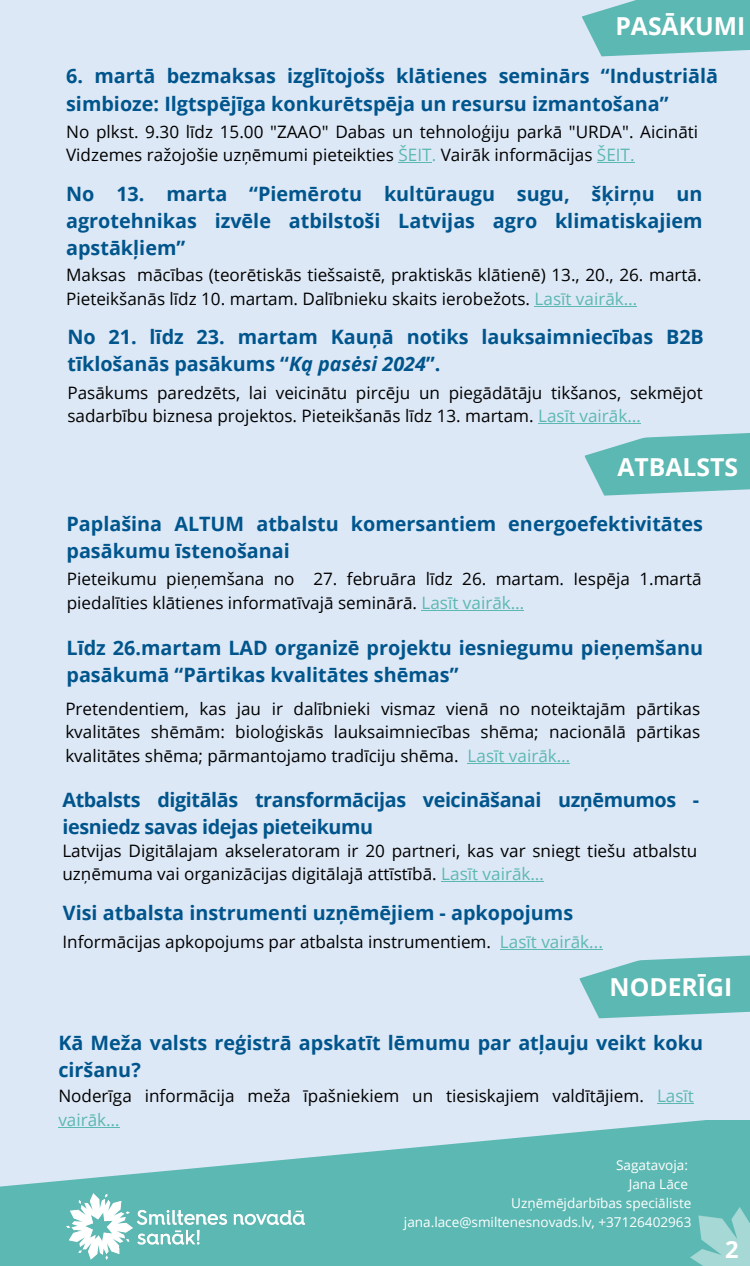
<style>
.page{position:relative;width:750px;height:1266px;background:#dde8f6}
.page>*{position:absolute;margin:0;border:0;box-sizing:border-box;transform-origin:0 0}
.t1{font:700 24.75px "Open Sans";color:#fff}
.t2{font:700 23.75px "Open Sans";color:#fff}
.t3{font:700 19.75px/27.2px "Open Sans";color:#00558c}
.t4{font:700 19.75px/27.2px "Open Sans";letter-spacing:-.02em;color:#00558c}
.t5{font:17.12px/23.5px "Open Sans";color:#000}
.t6{font:13.5px "Open Sans";color:#fff}
.s1{color:#5cb8b2}
.s2{font-style:italic}
</style>
<div class="page">
<svg style="left:0;top:1120px;width:750px;height:146px;fill:#5cb8b2"></svg>
<img style="left:67px;top:1193px;width:237px;height:66px">
<img style="left:691px;top:1207px;width:59px;height:59px">
<hr style="left:422px;top:610px;width:102px;height:1px;background:#5cb8b2">
<svg style="left:584px;top:433px;width:166px;height:63px"></svg>
<hr style="left:500px;top:948px;width:103px;height:1px;background:#5cb8b2">
<svg style="left:582px;top:0;width:168px;height:57px;background:#6fbfbc"></svg>
<hr style="left:538px;top:423px;width:103px;height:1px;background:#5cb8b2">
<hr style="left:441px;top:881px;width:103px;height:1px;background:#5cb8b2">
<svg style="left:579px;top:955px;width:171px;height:64px"></svg>
<hr style="left:657px;top:1103px;width:37px;height:1px;background:#5cb8b2">
<hr style="left:58px;top:1127px;width:62px;height:1px;background:#5cb8b2">
<hr style="left:535px;top:306px;width:102px;height:1px;background:#5cb8b2">
<hr style="left:399px;top:162px;width:33px;height:1px;background:#5cb8b2">
<hr style="left:597px;top:162px;width:38px;height:1px;background:#5cb8b2">
<hr style="left:468px;top:762px;width:102px;height:1px;background:#5cb8b2">
<h3 class="t1" style="left:615px;top:8px;width:131px">PASĀKUMI</h3>
<h3 class="t3" style="left:66px;top:62px;width:654px">6. martā bezmaksas izglītojošs klātienes seminārs “Industriālā simbioze: Ilgtspējīga konkurētspēja un resursu izmantošana”</h3>
<p class="t5" style="left:66px;top:119px;width:634px">No plkst. 9.30 līdz 15.00 "ZAAO" Dabas un tehnoloģiju parkā "URDA". Aicināti<br>Vidzemes ražojošie uzņēmumi pieteikties <span class="s1">ŠEIT.</span> Vairāk informācijas <span class="s1">ŠEIT.</span></p>
<h1 class="t3" style="left:66px;top:179px;width:638px;text-align:justify">No 13. marta “Piemērotu kultūraugu sugu, šķirņu un agrotehnikas izvēle atbilstoši Latvijas agro klimatiskajiem apstākļiem”</h1>
<h2 class="t5" style="left:66px;top:263px;width:637px">Maksas mācības (teorētiskās tiešsaistē, praktiskās klātienē) 13., 20., 26. martā.<br>Pieteikšanās līdz 10. martam. Dalībnieku skaits ierobežots. <span class="s1">Lasīt vairāk…</span></h2>
<h2 class="t3" style="left:67px;top:323px;width:638px">No 21. līdz 23. martam Kauņā notiks lauksaimniecības B2B tīklošanās pasākums “<span class="s2">Ką pasėsi 2024</span>”.</h2>
<h3 class="t5" style="left:67px;top:380px;width:637px">Pasākums paredzēts, lai veicinātu pircēju un piegādātāju tikšanos, sekmējot sadarbību biznesa projektos. Pieteikšanās līdz 13. martam. <span class="s1">Lasīt vairāk…</span></h3>
<p class="t1" style="left:618px;top:449px;width:122px">ATBALSTS</p>
<p class="t3" style="left:66px;top:509px;width:638px">Paplašina ALTUM atbalstu komersantiem energoefektivitātes pasākumu īstenošanai</p>
<h3 class="t5" style="left:67px;top:567px;width:636px">Pieteikumu pieņemšana no 27. februāra līdz 26. martam. Iespēja 1.martā piedalīties klātienes informatīvajā seminārā. <span class="s1">Lasīt vairāk…</span></h3>
<p class="t3" style="left:66px;top:633px;width:638px">Līdz 26.martam LAD organizē projektu iesniegumu pieņemšanu pasākumā “Pārtikas kvalitātes shēmas”</p>
<p class="t5" style="left:65px;top:696px;width:636px;text-align:justify">Pretendentiem, kas jau ir dalībnieki vismaz vienā no noteiktajām pārtikas kvalitātes shēmām: bioloģiskās lauksaimniecības shēma; nacionālā pārtikas kvalitātes shēma; pārmantojamo tradīciju shēma. <span class="s1">Lasīt vairāk…</span></p>
<h2 class="t4" style="left:62px;top:785px;width:638px">Atbalsts digitālās transformācijas veicināšanai uzņēmumos - iesniedz savas idejas pieteikumu</h2>
<h3 class="t5" style="left:62px;top:838px;width:636px">Latvijas Digitālajam akseleratoram ir 20 partneri, kas var sniegt tiešu atbalstu uzņēmuma vai organizācijas digitālajā attīstībā. <span class="s1">Lasīt vairāk…</span></h3>
<h1 class="t3" style="left:63px;top:899px;width:512px">Visi atbalsta instrumenti uzņēmējiem - apkopojums</h1>
<h2 class="t5" style="left:62px;top:929px;width:542px">Informācijas apkopojums par atbalsta instrumentiem. <span class="s1">Lasīt vairāk...</span></h2>
<h2 class="t1" style="left:610px;top:969px;width:124px">NODERĪGI</h2>
<h3 class="t3" style="left:58px;top:1028px;width:646px">Kā Meža valsts reģistrā apskatīt lēmumu par atļauju veikt koku ciršanu?</h3>
<p class="t5" style="left:58px;top:1084px;width:637px">Noderīga informācija meža īpašniekiem un tiesiskajiem valdītājiem. <span class="s1">Lasīt vairāk…</span></p>
<h1 class="t6" style="left:616px;top:1156px;width:73px">Sagatavoja:</h1>
<h2 class="t6" style="left:629px;top:1174px;width:61px">Jana Lāce</h2>
<h3 class="t6" style="left:511px;top:1193px;width:182px">Uzņēmējdarbības speciāliste</h3>
<p class="t6" style="left:404px;top:1212px;width:289px">jana.lace@smiltenesnovads.lv, +37126402963</p>
<h3 class="t2" style="left:725px;top:1232px;width:15px">2</h3>
</div>
